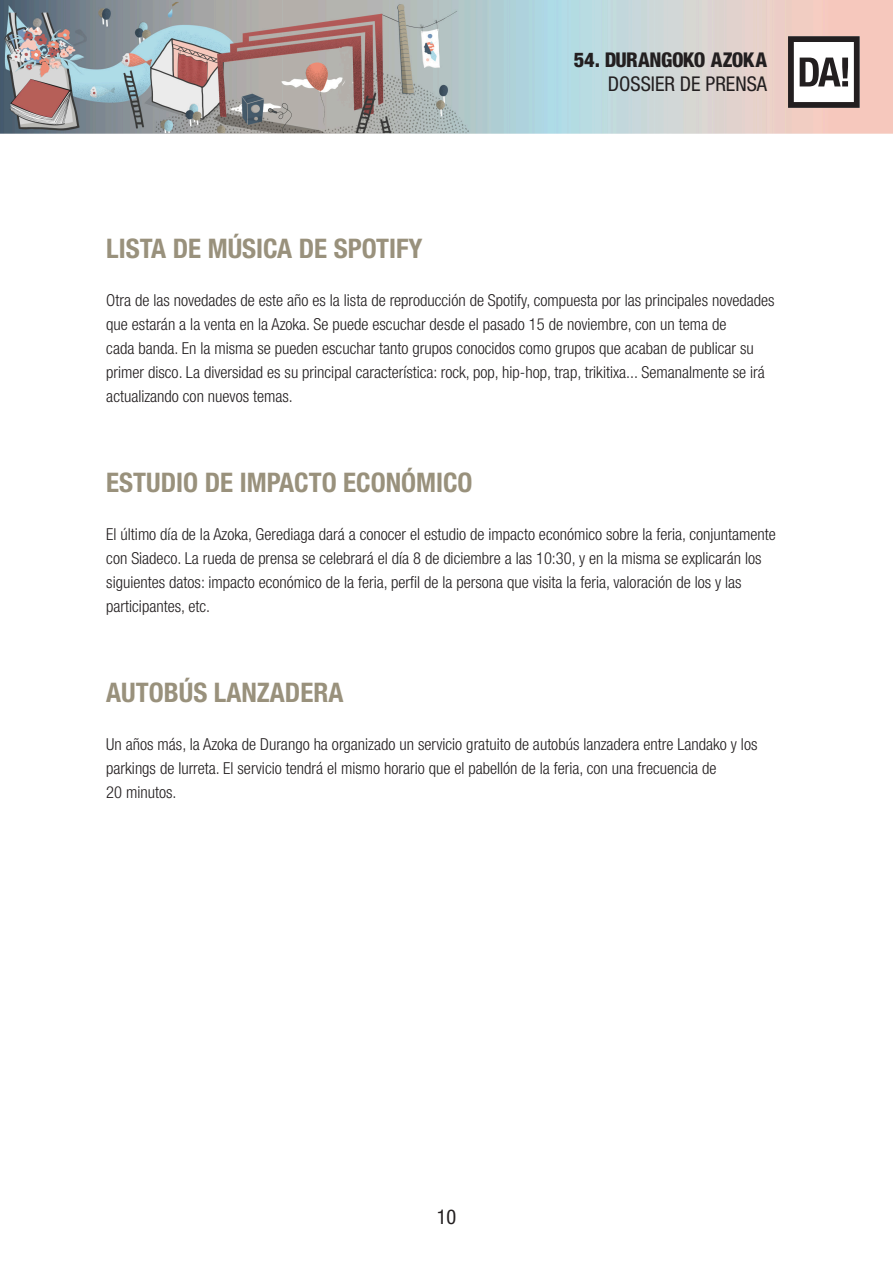
<style>
.page{position:relative;width:893px;height:1263px;background:#fff}
.page>*{position:absolute;margin:0;border:0;box-sizing:border-box;transform-origin:0 0}
.t1{font:700 condensed 27px "Helvetica Neue LT Pro";color:#99917c}
.t2{font:800 condensed 20.4px "Helvetica Neue LT Pro";letter-spacing:-.02em;color:#231f20}
.t3{font:condensed 20.4px "Helvetica Neue LT Pro";color:#231f20}
.t4{font:300 condensed 16.5px/24px "Helvetica Neue LT Pro";color:#231f20}
</style>
<div class="page">
<img style="left:0;top:0;width:893px;height:134px">
<svg style="left:788px;top:36px;width:72px;height:72px"></svg>
<p class="t2" style="left:574px;top:47px;width:195px">54. DURANGOKO AZOKA</p>
<p class="t3" style="left:608px;top:72px;width:161px">DOSSIER DE PRENSA</p>
<p class="t1" style="left:106px;top:232px;width:318px">LISTA DE MÚSICA DE SPOTIFY</p>
<p class="t4" style="left:106px;top:288px;width:670px">Otra de las novedades de este año es la lista de reproducción de Spotify, compuesta por las principales novedades que estarán a la venta en la Azoka. Se puede escuchar desde el pasado 15 de noviembre, con un tema de<br>cada banda. En la misma se pueden escuchar tanto grupos conocidos como grupos que acaban de publicar su primer disco. La diversidad es su principal característica: rock, pop, hip-hop, trap, trikitixa... Semanalmente se irá actualizando con nuevos temas.</p>
<p class="t1" style="left:106px;top:466px;width:368px">ESTUDIO DE IMPACTO ECONÓMICO</p>
<p class="t4" style="left:106px;top:522px;width:671px">El último día de la Azoka, Gerediaga dará a conocer el estudio de impacto económico sobre la feria, conjuntamente con Siadeco. La rueda de prensa se celebrará el día 8 de diciembre a las 10:30, y en la misma se explicarán los siguientes datos: impacto económico de la feria, perfil de la persona que visita la feria, valoración de los y las participantes, etc.</p>
<p class="t1" style="left:106px;top:676px;width:239px">AUTOBÚS LANZADERA</p>
<p class="t4" style="left:106px;top:732px;width:653px">Un años más, la Azoka de Durango ha organizado un servicio gratuito de autobús lanzadera entre Landako y los parkings de Iurreta. El servicio tendrá el mismo horario que el pabellón de la feria, con una frecuencia de<br>20 minutos.</p>
<p class="t3" style="left:437px;top:1204px;width:21px">10</p>
</div>
